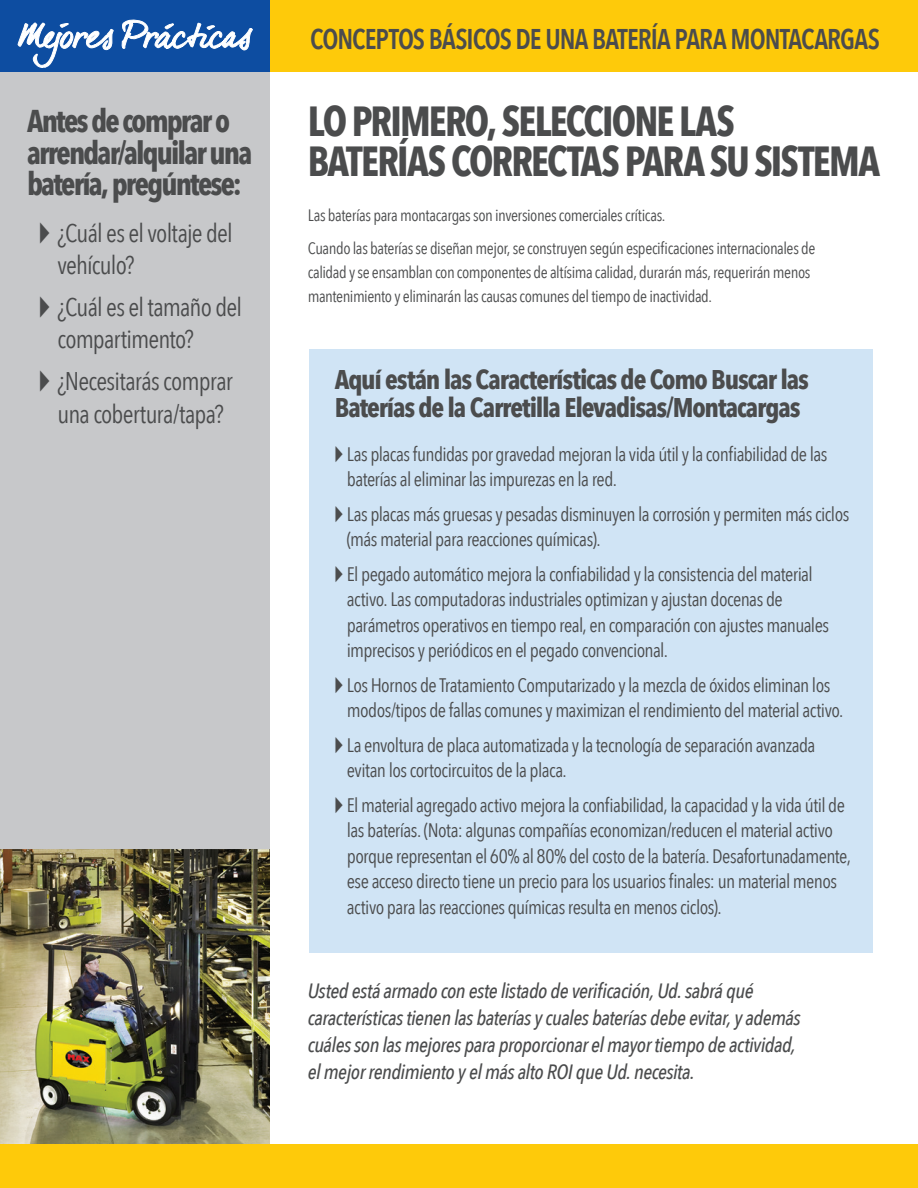
<style>
.page{position:relative;width:918px;height:1188px;background:#fff}
.page>*{position:absolute;margin:0;border:0;box-sizing:border-box;transform-origin:0 0}
.t1{font:700 42px/40.5px "Avenir Next Condensed";letter-spacing:-.045em;color:#4b4c4d;scale:.95 1}
.t2{font:700 31.5px/31.5px "Avenir Next Condensed";letter-spacing:-.06em;color:#4b4c4d;scale:.96 1}
.t3{font:600 28.5px "Avenir Next Condensed";letter-spacing:-.035em;color:#4b4c4d;scale:.95 1}
.t4{font:700 27px/28.5px "Avenir Next Condensed";letter-spacing:-.045em;color:#4b4c4d}
.t5{font:25.5px/32.5px "Avenir Next Condensed";letter-spacing:-.03em;color:#4b4c4d}
.t6{font:italic 500 20.7px/27px "Avenir Next Condensed";letter-spacing:-.025em;color:#4b4c4d}
.t7{font:19.5px/25.5px "Avenir Next Condensed";letter-spacing:-.03em;color:#4b4c4d}
.t8{font:16.5px/33px "Avenir Next Condensed";letter-spacing:-.025em;color:#4b4c4d}
</style>
<div class="page">
<div style="left:309px;top:349px;width:564px;height:603px;background:#d0e4f5"></div>
<div style="left:270px;top:0;width:648px;height:72px;background:#feca0a"></div>
<div style="left:0;top:63px;width:270px;height:1125px;background:#c7c8ca"></div>
<img style="left:0;top:849px;width:270px;height:296px">
<div style="left:0;top:0;width:270px;height:72px;background:#0d4da1"></div>
<div style="left:0;top:1145px;width:918px;height:43px;background:#feca0a"></div>
<svg style="left:18px;top:19px;width:235px;height:49px"></svg>
<h2 class="t2" style="left:27px;top:105px;width:236px">Antes de comprar o arrendar/alquilar una batería, pregúntese:</h2>
<h3 class="t5" style="left:58px;top:216px;width:177px;text-indent:-19px">◆ ¿Cuál es el voltaje del vehículo?</h3>
<h3 class="t5" style="left:58px;top:291px;width:186px;text-indent:-19px">◆ ¿Cuál es el tamaño del compartimento?</h3>
<h3 class="t5" style="left:39px;top:365px;width:195px;text-align:center">◆ ¿Necesitarás comprar una cobertura/tapa?</h3>
<h3 class="t3" style="left:310px;top:21px;width:601px">CONCEPTOS BÁSICOS DE UNA BATERÍA PARA MONTACARGAS</h3>
<h1 class="t1" style="left:308px;top:100px;width:604px">LO PRIMERO, SELECCIONE LAS<br>BATERÍAS CORRECTAS PARA SU SISTEMA</h1>
<p class="t8" style="left:308px;top:198px;width:509px">Las baterías para montacargas son inversiones comerciales críticas.<br>Cuando las baterías se diseñan mejor, se construyen según especificaciones internacionales de</p>
<p class="t8" style="left:308px;top:260px;width:504px;line-height:24px">calidad y se ensamblan con componentes de altísima calidad, durarán más, requerirán menos mantenimiento y eliminarán las causas comunes del tiempo de inactividad.</p>
<h3 class="t4" style="left:335px;top:365px;width:476px">Aquí están las Características de Como Buscar las<br>Baterías de la Carretilla Elevadisas/Montacargas</h3>
<p class="t7" style="left:347px;top:441px;width:482px;text-indent:-12px">◆ Las placas fundidas por gravedad mejoran la vida útil y la confiabilidad de las baterías al eliminar las impurezas en la red.</p>
<p class="t7" style="left:347px;top:501px;width:504px;text-indent:-12px">◆ Las placas más gruesas y pesadas disminuyen la corrosión y permiten más ciclos (más material para reacciones químicas).</p>
<p class="t7" style="left:347px;top:561px;width:484px;text-indent:-12px">◆ El pegado automático mejora la confiabilidad y la consistencia del material activo. Las computadoras industriales optimizan y ajustan docenas de parámetros operativos en tiempo real, en comparación con ajustes manuales imprecisos y periódicos en el pegado convencional.</p>
<p class="t7" style="left:347px;top:672px;width:498px;text-indent:-12px">◆ Los Hornos de Tratamiento Computarizado y la mezcla de óxidos eliminan los modos/tipos de fallas comunes y maximizan el rendimiento del material activo.</p>
<p class="t7" style="left:347px;top:732px;width:470px;text-indent:-12px">◆ La envoltura de placa automatizada y la tecnología de separación avanzada evitan los cortocircuitos de la placa.</p>
<p class="t7" style="left:347px;top:792px;width:506px;text-indent:-12px">◆ El material agregado activo mejora la confiabilidad, la capacidad y la vida útil de las baterías. (Nota: algunas compañías economizan/reducen el material activo porque representan el 60% al 80% del costo de la batería. Desafortunadamente, ese acceso directo tiene un precio para los usuarios finales: un material menos activo para las reacciones químicas resulta en menos ciclos).</p>
<p class="t6" style="left:308px;top:977px;width:494px">Usted está armado con este listado de verificación, Ud. sabrá qué características tienen las baterías y cuales baterías debe evitar, y además cuáles son las mejores para proporcionar el mayor tiempo de actividad, el mejor rendimiento y el más alto ROI que Ud. necesita.</p>
</div>
